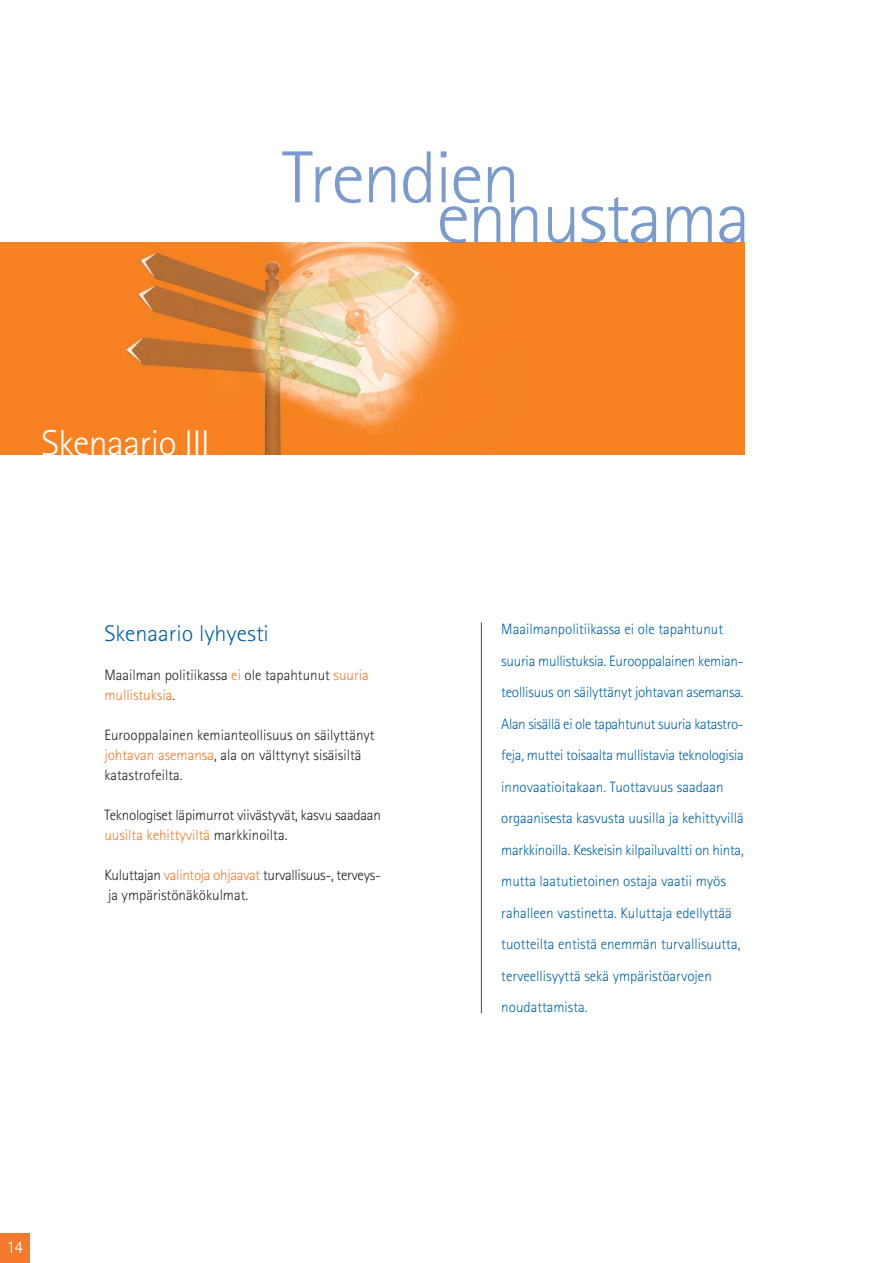
<style>
.page{position:relative;width:893px;height:1263px;background:#fff}
.page>*{position:absolute;margin:0;border:0;box-sizing:border-box;transform-origin:0 0}
.t1{font:300 36px "Rotis Sans Serif";letter-spacing:-.02em;color:#fff;scale:1.06 1}
.t2{font:300 22.65px "Rotis Sans Serif";color:#0061aa;scale:1.06 1}
.t3{font:300 18px "Rotis Sans Serif";color:#fff}
.t4{font:300 15px/31.5px "Rotis Sans Serif";letter-spacing:-.005em;color:#0061aa}
.t5{font:300 15px/20px "Rotis Sans Serif";color:#231f20}
.t6{font:300 15px/20px "Rotis Sans Serif";letter-spacing:-.02em;color:#231f20}
.s1{color:#f4792c}
</style>
<div class="page">
<img style="left:0;top:242px;width:744px;height:213px">
<hr style="left:481px;top:622px;width:1px;height:391px;background:#0061aa">
<svg style="left:548px;top:207px;width:26px;height:36px"></svg>
<svg style="left:581px;top:197px;width:75px;height:46px"></svg>
<svg style="left:667px;top:206px;width:45px;height:36px"></svg>
<svg style="left:719px;top:206px;width:25px;height:37px"></svg>
<svg style="left:282px;top:151px;width:79px;height:52px"></svg>
<svg style="left:369px;top:166px;width:26px;height:36px"></svg>
<svg style="left:403px;top:151px;width:28px;height:52px"></svg>
<svg style="left:440px;top:151px;width:97px;height:92px"></svg>
<div style="left:0;top:1233px;width:30px;height:30px;background:#f4792c"></div>
<h1 class="t1" style="left:42px;top:430px;width:160px">Skenaario III</h1>
<h2 class="t2" style="left:104px;top:625px;width:157px">Skenaario lyhyesti</h2>
<p class="t5" style="left:104px;top:667px;width:266px">Maailman politiikassa <span class="s1">ei</span> ole tapahtunut <span class="s1">suuria mullistuksia</span>.</p>
<p class="t5" style="left:104px;top:727px;width:272px">Eurooppalainen kemianteollisuus on säilyttänyt <span class="s1">johtavan asemansa</span>, ala on välttynyt sisäisiltä katastrofeilta.</p>
<p class="t5" style="left:104px;top:807px;width:278px">Teknologiset läpimurrot viivästyvät, kasvu saadaan <span class="s1">uusilta kehittyviltä</span> markkinoilta.</p>
<p class="t6" style="left:104px;top:866px;width:278px">Kuluttajan <span class="s1">valintoja ohjaavat</span> turvallisuus-, terveys&shy;ja ympäristönäkökulmat.</p>
<p class="t3" style="left:6px;top:1240px;width:18px">14</p>
<p class="t4" style="left:501px;top:615px;width:244px">Maailmanpolitiikassa ei ole tapahtunut suuria mullistuksia. Eurooppalainen kemian&shy;teollisuus on säilyttänyt johtavan asemansa.<br>Alan sisällä ei ole tapahtunut suuria katastro&shy;feja, muttei toisaalta mullistavia teknologisia innovaatioitakaan. Tuottavuus saadaan orgaanisesta kasvusta uusilla ja kehittyvillä markkinoilla. Keskeisin kilpailuvaltti on hinta, mutta laatutietoinen ostaja vaatii myös rahalleen vastinetta. Kuluttaja edellyttää tuotteilta entistä enemmän turvallisuutta, terveellisyyttä sekä ympäristöarvojen noudattamista.</p>
</div>
